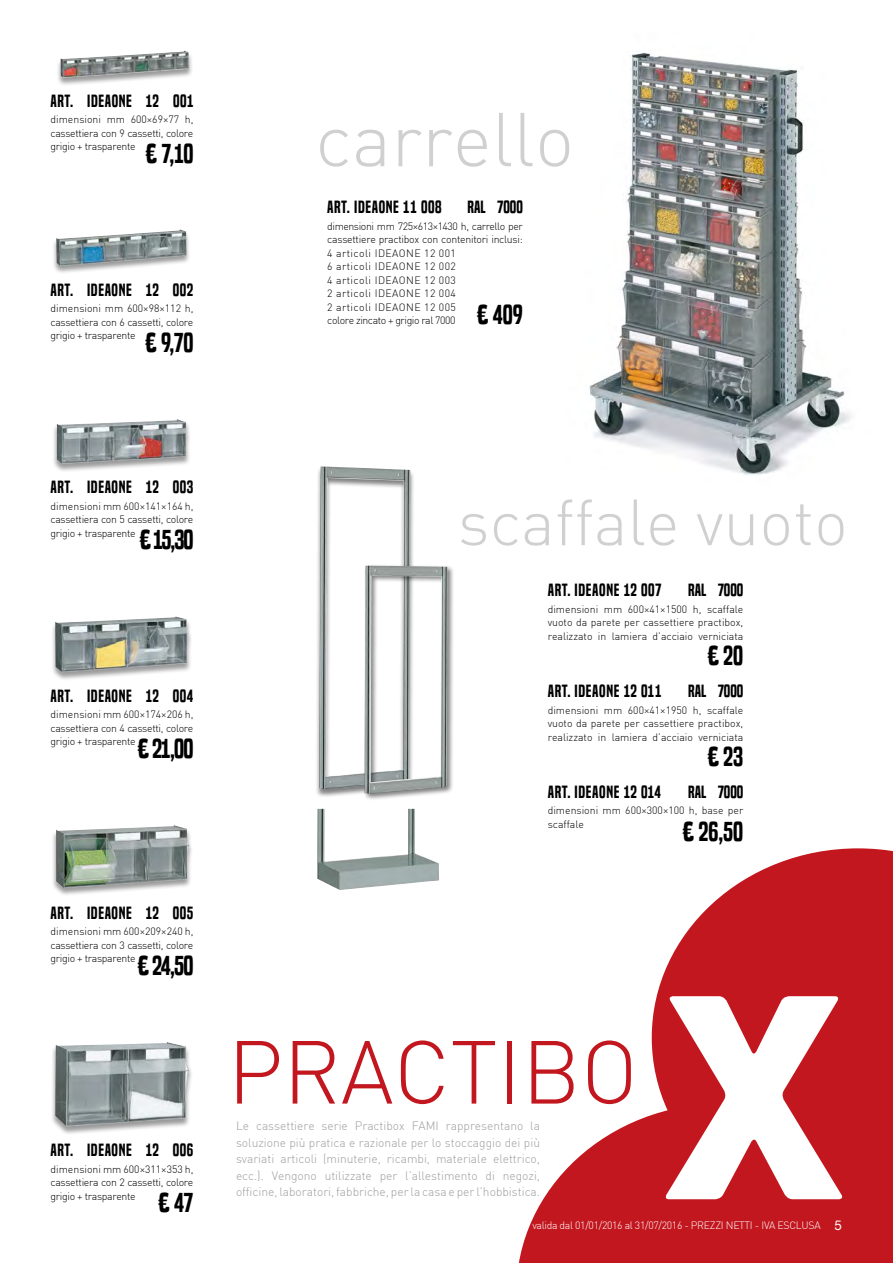
<style>
.page{position:relative;width:893px;height:1263px;background:#fff}
.page>*{position:absolute;margin:0;border:0;box-sizing:border-box;transform-origin:0 0}
.t1{font:300 87.9px "DIN";color:#c3171f}
.t2{font:300 75px "DIN";color:#d0d0d0}
.t3{font:300 64.2px "DIN";color:#d0d0d0}
.t4{font:25.5px "Built Titling Sb";letter-spacing:-.02em;color:#000}
.t5{font:16.5px "Built Titling Sb";letter-spacing:.04em;color:#000}
.t6{font:300 12px/16.5px "DIN";color:#9d9d9c;text-align:justify}
.t7{font:300 10.5px/13.5px "DIN";letter-spacing:-.03em;color:#000;text-align:justify}
.t8{font:300 10.5px "DIN";letter-spacing:-.03em;color:#fff}
.t9{font:300 10.5px/13.5px "DIN";color:#000}
.s1{font-family:"Built Titling Rg";font-weight:700}
.s2{font-family:"Helvetica Neue LT Std";font-weight:400;font-size:13.5px}
</style>
<div class="page">
<svg style="left:519px;top:1115px;width:197px;height:148px;fill:#c3171f"></svg>
<div style="left:51px;top:616px;width:141px;height:65px;background:#000;opacity:.4"></div>
<img style="left:55px;top:616px;width:133px;height:56px">
<div style="left:52px;top:419px;width:139px;height:53px;background:#000;opacity:.4"></div>
<img style="left:57px;top:419px;width:130px;height:45px">
<div style="left:52px;top:825px;width:142px;height:72px;background:#000;opacity:.4"></div>
<img style="left:56px;top:825px;width:133px;height:63px">
<div style="left:52px;top:229px;width:139px;height:46px;background:#000;opacity:.4"></div>
<img style="left:56px;top:229px;width:131px;height:37px">
<div style="left:56px;top:51px;width:137px;height:36px;background:#000;opacity:.4"></div>
<img style="left:61px;top:51px;width:128px;height:27px">
<div style="left:50px;top:1042px;width:144px;height:93px;background:#000;opacity:.4"></div>
<img style="left:55px;top:1042px;width:135px;height:84px">
<svg style="left:652px;top:848px;width:241px;height:379px;fill:#c3171f"></svg>
<div style="left:716px;top:1184px;width:177px;height:79px;background:#c3171f"></div>
<svg style="left:664px;top:996px;width:180px;height:203px"></svg>
<img style="left:589px;top:52px;width:263px;height:423px">
<div style="left:315px;top:466px;width:100px;height:332px;background:#000;opacity:.5"></div>
<img style="left:319px;top:466px;width:91px;height:323px">
<div style="left:363px;top:564px;width:92px;height:237px;background:#000;opacity:.5"></div>
<img style="left:365px;top:566px;width:82px;height:228px">
<img style="left:317px;top:809px;width:122px;height:81px">
<h3 class="t5" style="left:51px;top:91px;width:144px">ART. IDEAONE 12 001</h3>
<p class="t7" style="left:51px;top:113px;width:144px">dimensioni mm 600×69×77 h, cassettiera con 9 cassetti, colore grigio + trasparente</p>
<h3 class="t4" style="left:146px;top:138px;width:49px"><span class="s1">€</span> 7,10</h3>
<h3 class="t5" style="left:51px;top:280px;width:144px">ART. IDEAONE 12 002</h3>
<p class="t7" style="left:51px;top:302px;width:144px">dimensioni mm 600×98×112 h, cassettiera con 6 cassetti, colore grigio + trasparente</p>
<h3 class="t4" style="left:145px;top:327px;width:50px"><span class="s1">€</span> 9,70</h3>
<h2 class="t2" style="left:315px;top:93px;width:261px">carrello</h2>
<h3 class="t5" style="left:327px;top:197px;width:116px">ART. IDEAONE 11 008</h3>
<h3 class="t5" style="left:468px;top:197px;width:57px">RAL 7000</h3>
<p class="t7" style="left:327px;top:219px;width:197px;text-align:left">dimensioni mm 725×613×1430 h, carrello per cassettiere practibox con contenitori inclusi:<br>4 articoli IDEAONE 12 001<br>6 articoli IDEAONE 12 002<br>4 articoli IDEAONE 12 003<br>2 articoli IDEAONE 12 004<br>2 articoli IDEAONE 12 005<br>colore zincato + grigio ral 7000</p>
<h3 class="t4" style="left:477px;top:300px;width:48px"><span class="s1">€</span> 409</h3>
<h3 class="t5" style="left:51px;top:477px;width:144px">ART. IDEAONE 12 003</h3>
<p class="t7" style="left:51px;top:499px;width:144px">dimensioni mm 600×141×164 h, cassettiera con 5 cassetti, colore grigio + trasparente</p>
<h3 class="t4" style="left:139px;top:525px;width:56px"><span class="s1">€</span> 15,30</h3>
<h3 class="t5" style="left:51px;top:686px;width:144px">ART. IDEAONE 12 004</h3>
<p class="t7" style="left:51px;top:708px;width:144px">dimensioni mm 600×174×206 h, cassettiera con 4 cassetti, colore grigio + trasparente</p>
<h3 class="t4" style="left:138px;top:733px;width:57px"><span class="s1">€</span> 21,00</h3>
<h3 class="t5" style="left:51px;top:903px;width:144px">ART. IDEAONE 12 005</h3>
<p class="t7" style="left:51px;top:924px;width:144px">dimensioni mm 600×209×240 h, cassettiera con 3 cassetti, colore grigio + trasparente</p>
<h3 class="t4" style="left:138px;top:950px;width:57px"><span class="s1">€</span> 24,50</h3>
<h3 class="t5" style="left:51px;top:1140px;width:144px">ART. IDEAONE 12 006</h3>
<p class="t7" style="left:51px;top:1162px;width:144px">dimensioni mm 600×311×353 h, cassettiera con 2 cassetti, colore grigio + trasparente</p>
<h3 class="t4" style="left:158px;top:1188px;width:37px"><span class="s1">€</span> 47</h3>
<h3 class="t3" style="left:458px;top:483px;width:392px">scaffale vuoto</h3>
<h3 class="t5" style="left:548px;top:580px;width:115px">ART. IDEAONE 12 007</h3>
<h3 class="t5" style="left:688px;top:580px;width:57px">RAL 7000</h3>
<p class="t7" style="left:548px;top:602px;width:197px">dimensioni mm 600×41×1500 h, scaffale vuoto da parete per cassettiere practibox, realizzato in lamiera d’acciaio verniciata</p>
<h3 class="t4" style="left:707px;top:640px;width:38px"><span class="s1">€</span> 20</h3>
<h3 class="t5" style="left:548px;top:681px;width:115px">ART. IDEAONE 12 011</h3>
<h3 class="t5" style="left:688px;top:681px;width:57px">RAL 7000</h3>
<p class="t7" style="left:548px;top:703px;width:197px">dimensioni mm 600×41×1950 h, scaffale vuoto da parete per cassettiere practibox, realizzato in lamiera d’acciaio verniciata</p>
<h3 class="t4" style="left:707px;top:741px;width:38px"><span class="s1">€</span> 23</h3>
<h3 class="t5" style="left:548px;top:782px;width:115px">ART. IDEAONE 12 014</h3>
<h3 class="t5" style="left:688px;top:782px;width:57px">RAL 7000</h3>
<p class="t9" style="left:548px;top:804px;width:197px">dimensioni mm 600×300×100 h, base per scaffale</p>
<h3 class="t4" style="left:682px;top:817px;width:62px"><span class="s1">€</span> 26,50</h3>
<h1 class="t1" style="left:227px;top:1018px;width:412px">PRACTIBO</h1>
<p class="t6" style="left:236px;top:1117px;width:306px">Le cassettiere serie Practibox FAMI rappresentano la soluzione più pratica e razionale per lo stoccaggio dei più svariati articoli (minuterie, ricambi, materiale elettrico, ecc.). Vengono utilizzate per l’allestimento di negozi, officine, laboratori, fabbriche, per la casa e per l’hobbistica.</p>
<p class="t8" style="left:532px;top:1219px;width:311px">valida dal 01/01/2016 al 31/07/2016 - PREZZI NETTI - IVA ESCLUSA <span class="s2">5</span></p>
</div>
